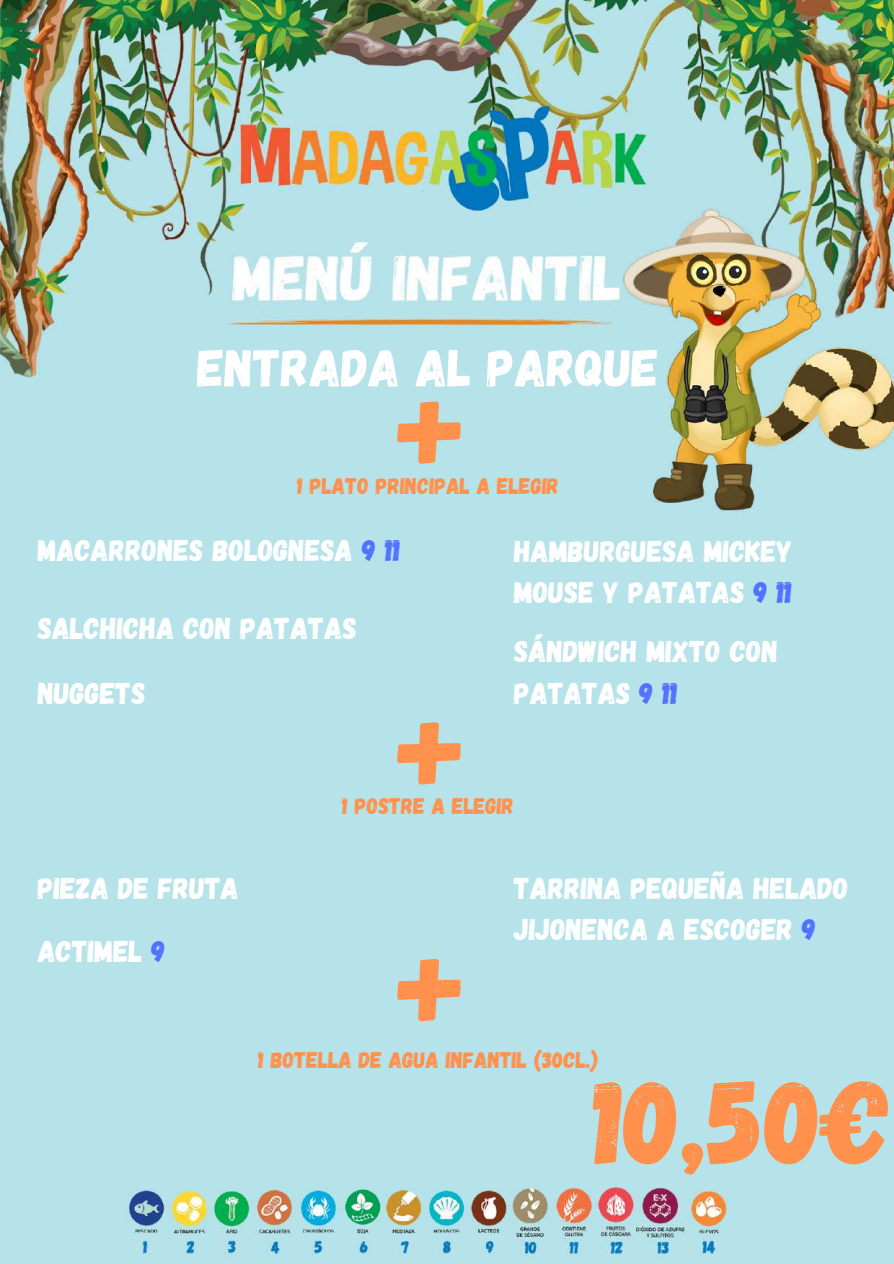
<style>
.page{position:relative;width:894px;height:1264px;background:#fff}
.page>*{position:absolute;margin:0;border:0;box-sizing:border-box;transform-origin:0 0}
.t1{font:150.15px "Gagalin";color:#ff914d}
.t2{font:118.65px "Gagalin";color:#ff914d}
.t3{font:52.5px "Gagalin";color:#fff}
.t4{font:30px/41.7px "Gagalin";color:#fff}
.t5{font:22.5px "Gagalin";color:#ff914d}
.s1{color:#5271ff}
</style>
<div class="page">
<img style="left:0;top:0;width:893px;height:1263px">
<img style="left:529px;top:151px;width:364px;height:458px">
<h3 class="t3" style="left:197px;top:334px;width:463px">ENTRADA AL PARQUE</h3>
<h1 class="t1" style="left:389px;top:334px;width:79px">+</h1>
<p class="t5" style="left:297px;top:471px;width:263px">1 PLATO PRINCIPAL A ELEGIR</p>
<p class="t4" style="left:38px;top:528px;width:364px">MACARRONES BOLOGNESA <span class="s1">9 11</span></p>
<p class="t4" style="left:514px;top:528px;width:280px">HAMBURGUESA MICKEY<br>MOUSE Y PATATAS <span class="s1">9 11</span></p>
<p class="t4" style="left:38px;top:606px;width:320px">SALCHICHA CON PATATAS</p>
<p class="t4" style="left:514px;top:629px;width:265px">SÁNDWICH MIXTO CON<br>PATATAS <span class="s1">9 11</span></p>
<p class="t4" style="left:38px;top:670px;width:109px">NUGGETS</p>
<h1 class="t1" style="left:389px;top:654px;width:79px">+</h1>
<p class="t5" style="left:342px;top:791px;width:173px">1 POSTRE A ELEGIR</p>
<p class="t4" style="left:38px;top:854px;width:203px;line-height:63.6px">PIEZA DE FRUTA<br>ACTIMEL <span class="s1">9</span></p>
<h1 class="t1" style="left:389px;top:891px;width:79px">+</h1>
<p class="t4" style="left:514px;top:865px;width:336px">TARRINA PEQUEÑA HELADO<br>JIJONENCA A ESCOGER <span class="s1">9</span></p>
<p class="t5" style="left:258px;top:1045px;width:341px">1 BOTELLA DE AGUA INFANTIL (30CL.)</p>
<h2 class="t2" style="left:593px;top:1044px;width:298px">10,50€</h2>
</div>
